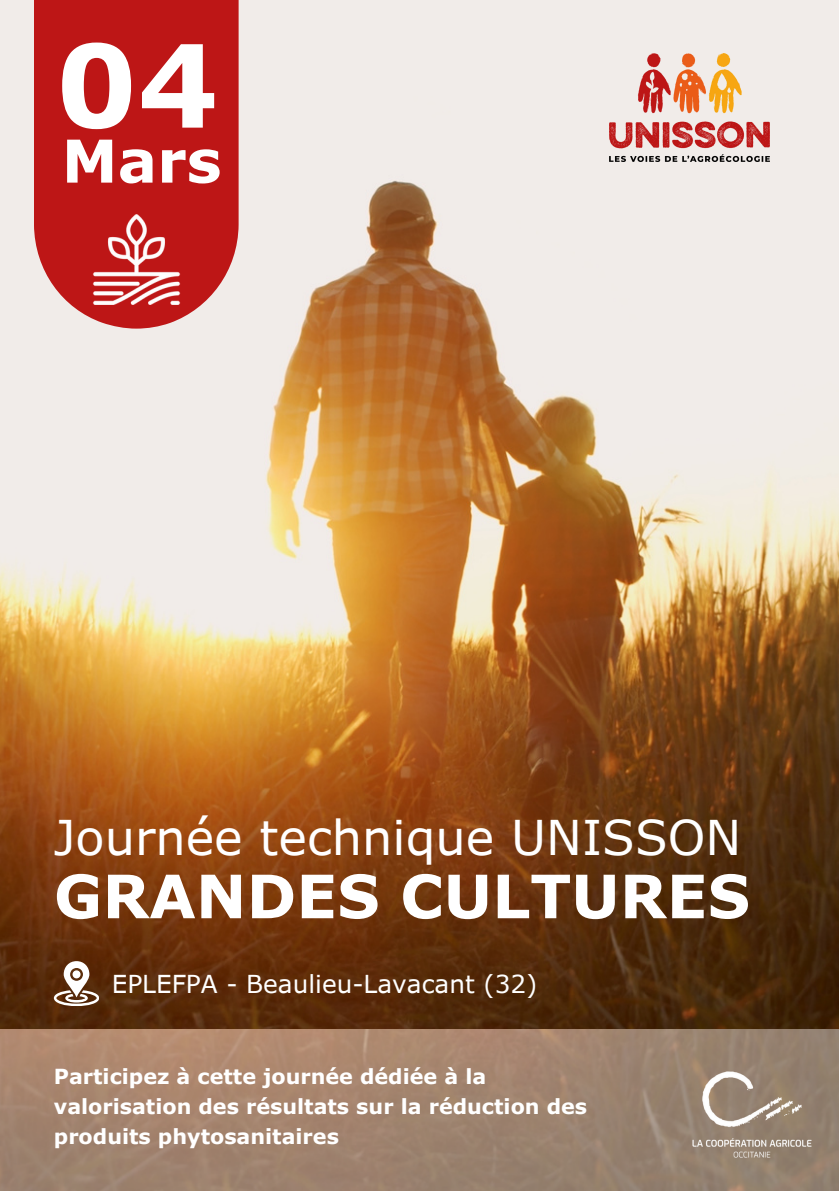
<style>
.page{position:relative;width:839px;height:1191px;background:#fff}
.page>*{position:absolute;margin:0;border:0;box-sizing:border-box;transform-origin:0 0}
.t1{font:700 114.4px "Verdana Pro";color:#fff}
.t2{font:700 59.8px "Verdana Pro";color:#fff}
.t3{font:700 59.2px "Verdana Pro";color:#fff}
.t4{font:47.8px "Verdana Pro";color:#fff}
.t5{font:24.8px "Verdana Pro";color:#fff}
.t6{font:700 20.8px/30px "Verdana Pro";color:#fff}
</style>
<div class="page">
<img style="left:0;top:1029px;width:838px;height:162px">
<img style="left:0;top:0;width:838px;height:1029px">
<img style="left:609px;top:54px;width:160px;height:108px">
<svg style="left:34px;top:0;width:204px;height:329px;background:#c12626"></svg>
<svg style="left:54px;top:961px;width:45px;height:45px"></svg>
<img style="left:91px;top:215px;width:90px;height:90px">
<img style="left:675px;top:1055px;width:153px;height:120px">
<p class="t1" style="left:56px;top:12px;width:164px">04</p>
<p class="t3" style="left:62px;top:123px;width:161px">Mars</p>
<h3 class="t4" style="left:54px;top:807px;width:688px">Journée technique UNISSON</h3>
<h3 class="t2" style="left:54px;top:858px;width:697px">GRANDES CULTURES</h3>
<h2 class="t5" style="left:112px;top:968px;width:427px">EPLEFPA - Beaulieu-Lavacant (32)</h2>
<p class="t6" style="left:54px;top:1061px;width:535px">Participez à cette journée dédiée à la valorisation des résultats sur la réduction des produits phytosanitaires</p>
</div>
